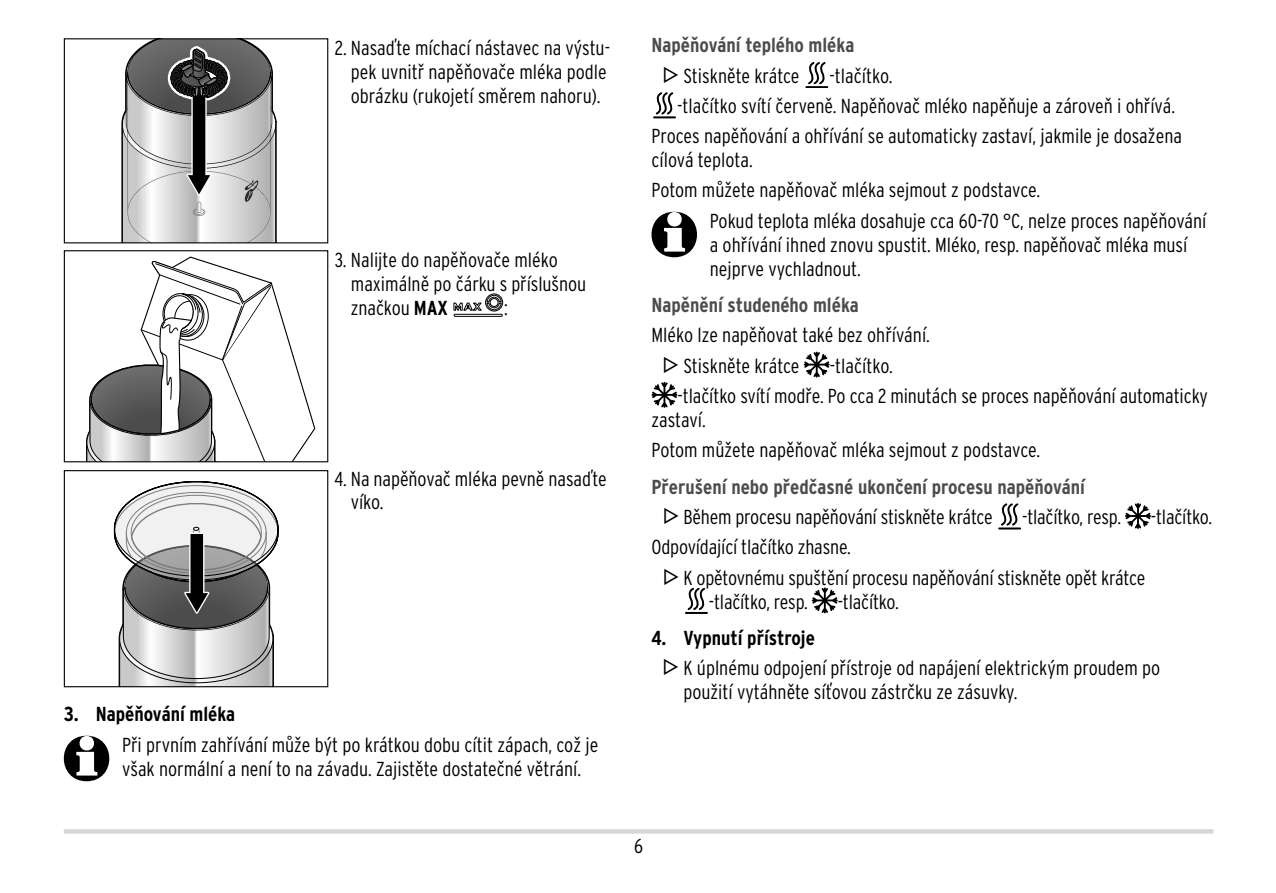
<style>
.page{position:relative;width:1276px;height:893px;background:#fff}
.page>*{position:absolute;margin:0;border:0;box-sizing:border-box;transform-origin:0 0}
.ID_FLIESSTEXT{font:300 condensed 20.25px/23.8px "Interstate OT";color:#000}
.id_subline_2_xivz{font:700 condensed 20.25px "Interstate OT";color:#4c4c4c}
.id_subline_1_xivz{font:700 condensed 20.25px "Interstate OT";color:#000}
.s1{font-weight:700}
.s2{font-family:"Cgq Logos";font-weight:400;font-stretch:normal}
</style>
<div class="page">
<div style="left:64px;top:829px;width:1149px;height:5px;background:#d7d7d7"></div>
<svg style="left:121px;top:40px;width:156px;height:201px;background:#a4a4a4"></svg>
<div style="left:64px;top:38px;width:264px;height:205px;border:1px solid #000"></div>
<svg style="left:86px;top:257px;width:229px;height:203px"></svg>
<div style="left:64px;top:250px;width:264px;height:212px;border:1px solid #000"></div>
<svg style="left:453px;top:293px;width:50px;height:24px"></svg>
<svg style="left:113px;top:481px;width:166px;height:204px"></svg>
<div style="left:64px;top:470px;width:264px;height:217px;border:1px solid #000"></div>
<svg style="left:64px;top:736px;width:45px;height:45px"></svg>
<svg style="left:805px;top:62px;width:23px;height:26px"></svg>
<svg style="left:653px;top:92px;width:23px;height:26px"></svg>
<svg style="left:651px;top:212px;width:46px;height:45px"></svg>
<svg style="left:804px;top:352px;width:25px;height:26px"></svg>
<svg style="left:651px;top:382px;width:26px;height:26px"></svg>
<svg style="left:998px;top:503px;width:23px;height:26px"></svg>
<svg style="left:1125px;top:503px;width:26px;height:26px"></svg>
<svg style="left:685px;top:588px;width:23px;height:26px"></svg>
<svg style="left:812px;top:587px;width:26px;height:26px"></svg>
<p class="ID_FLIESSTEXT" style="left:351px;top:36px;width:261px;text-indent:-16px">2. Nasaďte míchací nástavec na výstu&shy;pek uvnitř napěňovače mléka podle obrázku (rukojetí směrem nahoru).</p>
<p class="ID_FLIESSTEXT" style="left:351px;top:248px;width:237px;text-indent:-16px">3. Nalijte do napěňovače mléko maximálně po čárku s příslušnou značkou <span class="s1">MAX</span></p>
<p class="ID_FLIESSTEXT" style="left:504px;top:296px;width:5px">:</p>
<p class="ID_FLIESSTEXT" style="left:351px;top:467px;width:257px;text-indent:-16px">4. Na napěňovač mléka pevně nasaďte víko.</p>
<p class="id_subline_1_xivz" style="left:64px;top:702px;width:173px">3. Napěňování mléka</p>
<p class="ID_FLIESSTEXT" style="left:122px;top:733px;width:478px">Při prvním zahřívání může být po krátkou dobu cítit zápach, což je však normální a není to na závadu. Zajistěte dostatečné větrání.</p>
<p class="id_subline_2_xivz" style="left:651px;top:33px;width:204px">Napěňování teplého mléka</p>
<p class="ID_FLIESSTEXT" style="left:664px;top:64px;width:137px"><span class="s2">M</span> Stiskněte krátce</p>
<p class="ID_FLIESSTEXT" style="left:829px;top:64px;width:65px">-tlačítko.</p>
<p class="ID_FLIESSTEXT" style="left:677px;top:94px;width:499px">-tlačítko svítí červeně. Napěňovač mléko napěňuje a zároveň i ohřívá.</p>
<p class="ID_FLIESSTEXT" style="left:651px;top:124px;width:532px">Proces napěňování a ohřívání se automaticky zastaví, jakmile je dosažena cílová teplota.</p>
<p class="ID_FLIESSTEXT" style="left:651px;top:178px;width:390px">Potom můžete napěňovač mléka sejmout z podstavce.</p>
<p class="ID_FLIESSTEXT" style="left:710px;top:209px;width:498px">Pokud teplota mléka dosahuje cca 60-70 °C, nelze proces napěňování a ohřívání ihned znovu spustit. Mléko, resp. napěňovač mléka musí nejprve vychladnout.</p>
<p class="id_subline_2_xivz" style="left:651px;top:293px;width:209px">Napěnění studeného mléka</p>
<p class="ID_FLIESSTEXT" style="left:651px;top:323px;width:280px">Mléko lze napěňovat také bez ohřívání.</p>
<p class="ID_FLIESSTEXT" style="left:664px;top:354px;width:137px"><span class="s2">M</span> Stiskněte krátce</p>
<p class="ID_FLIESSTEXT" style="left:830px;top:354px;width:65px">-tlačítko.</p>
<p class="ID_FLIESSTEXT" style="left:651px;top:384px;width:558px;text-indent:26px">-tlačítko svítí modře. Po cca 2 minutách se proces napěňování automaticky zastaví.</p>
<p class="ID_FLIESSTEXT" style="left:651px;top:438px;width:390px">Potom můžete napěňovač mléka sejmout z podstavce.</p>
<p class="id_subline_2_xivz" style="left:651px;top:474px;width:435px">Přerušení nebo předčasné ukončení procesu napěňování</p>
<p class="ID_FLIESSTEXT" style="left:664px;top:505px;width:330px"><span class="s2">M</span> Během procesu napěňování stiskněte krátce</p>
<p class="ID_FLIESSTEXT" style="left:1022px;top:505px;width:101px">-tlačítko, resp.</p>
<p class="ID_FLIESSTEXT" style="left:1151px;top:505px;width:63px">-tlačítko.</p>
<p class="ID_FLIESSTEXT" style="left:651px;top:535px;width:201px">Odpovídající tlačítko zhasne.</p>
<p class="ID_FLIESSTEXT" style="left:709px;top:566px;width:438px;text-indent:-44px"><span class="s2">M</span> K opětovnému spuštění procesu napěňování stiskněte opět krátce -tlačítko, resp.</p>
<p class="ID_FLIESSTEXT" style="left:838px;top:589px;width:63px">-tlačítko.</p>
<p class="id_subline_1_xivz" style="left:651px;top:626px;width:165px">4. Vypnutí přístroje</p>
<p class="ID_FLIESSTEXT" style="left:683px;top:656px;width:478px;text-indent:-19px"><span class="s2">M</span> K úplnému odpojení přístroje od napájení elektrickým proudem po použití vytáhněte síťovou zástrčku ze zásuvky.</p>
<p class="ID_FLIESSTEXT" style="left:634px;top:834px;width:10px">6</p>
</div>
